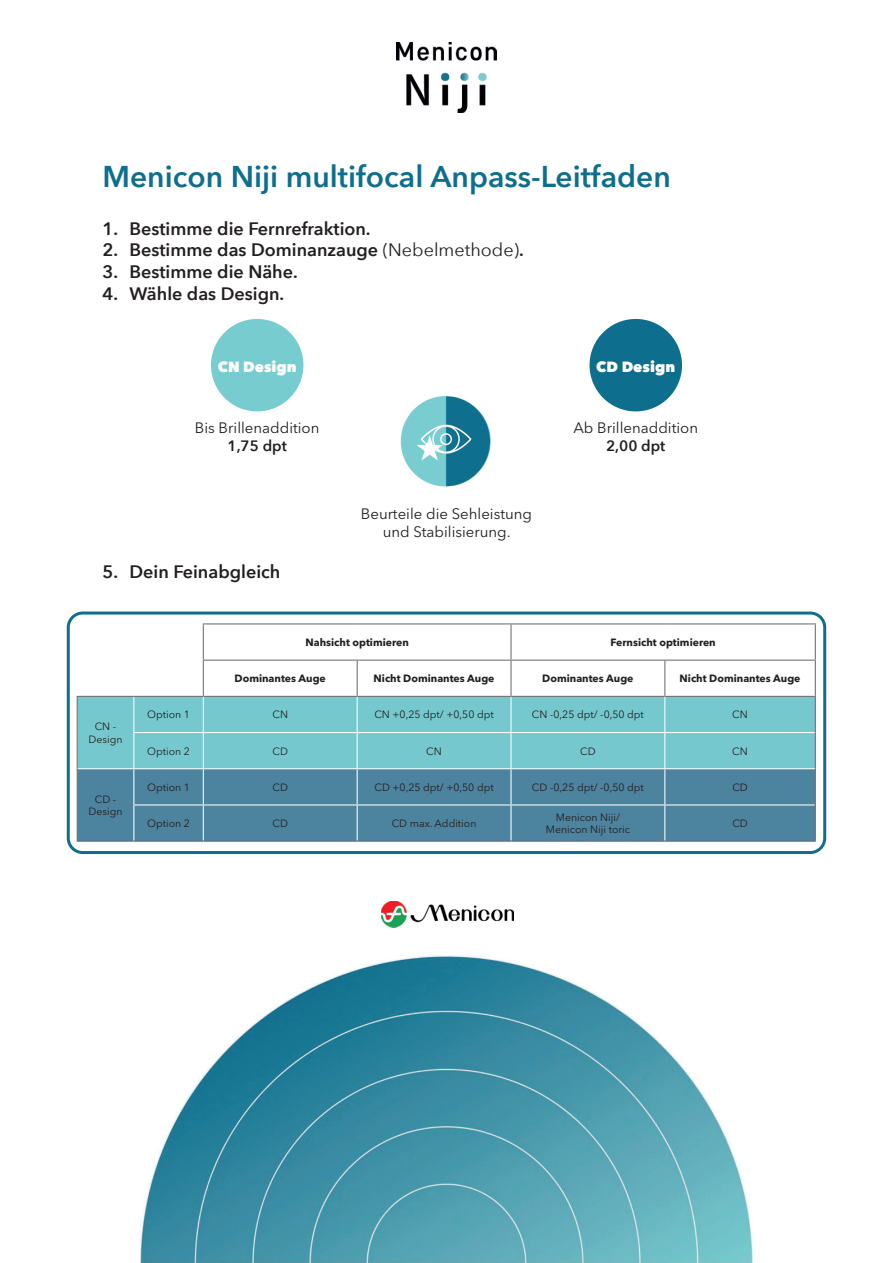
<style>
.page{position:relative;width:893px;height:1263px;background:#fff}
.page>*{position:absolute;margin:0;border:0;box-sizing:border-box;transform-origin:0 0}
.t1{font:600 30px "Avenir Next";color:#0e6e8d}
.t2{font:600 18px "Avenir Next";color:#231f20}
.t3{font:15px/18px "Avenir Next W1 G";color:#231f20;text-align:center}
.t4{font:600 15px "Avenir Next";color:#231f20}
.t5{font:800 14.7px "Avenir Next";color:#fff}
.t6{font:10.5px/12.6px "Avenir Next W1 G";color:#231f20;text-align:center}
.t7{font:700 10.5px "Avenir Next W1 G";color:#231f20}
.s1{font-weight:400}
</style>
<div class="page">
<img style="left:140px;top:956px;width:613px;height:307px">
<img style="left:397px;top:43px;width:99px;height:70px">
<img style="left:381px;top:901px;width:132px;height:26px">
<div style="left:211px;top:319px;width:92px;height:92px;background:#77ccd0;border-radius:50%"></div>
<div style="left:589px;top:319px;width:93px;height:92px;background:#0e6e8d;border-radius:50%"></div>
<img style="left:400px;top:396px;width:91px;height:91px">
<div style="left:78px;top:697px;width:737px;height:71px;background:#75c9ce"></div>
<div style="left:78px;top:769px;width:737px;height:72px;background:#4c839e"></div>
<hr style="left:203px;top:623px;width:154px;height:1px;background:#6c6d70">
<hr style="left:203px;top:624px;width:1px;height:36px;background:#6c6d70">
<hr style="left:357px;top:623px;width:154px;height:1px;background:#6c6d70">
<hr style="left:511px;top:623px;width:154px;height:1px;background:#6c6d70">
<hr style="left:510px;top:624px;width:2px;height:36px;background:#6c6d70">
<hr style="left:665px;top:623px;width:151px;height:1px;background:#6c6d70">
<hr style="left:815px;top:624px;width:1px;height:36px;background:#6c6d70">
<hr style="left:203px;top:660px;width:154px;height:1px;background:#6c6d70">
<hr style="left:203px;top:661px;width:1px;height:35px;background:#6c6d70">
<hr style="left:357px;top:660px;width:154px;height:1px;background:#6c6d70">
<hr style="left:357px;top:661px;width:1px;height:35px;background:#6c6d70">
<hr style="left:511px;top:660px;width:154px;height:1px;background:#6c6d70">
<hr style="left:510px;top:661px;width:2px;height:35px;background:#6c6d70">
<hr style="left:665px;top:660px;width:151px;height:1px;background:#6c6d70">
<hr style="left:664px;top:661px;width:1px;height:35px;background:#6c6d70">
<hr style="left:815px;top:661px;width:1px;height:35px;background:#6c6d70">
<hr style="left:77px;top:696px;width:57px;height:1px;background:#6c6d70">
<hr style="left:77px;top:697px;width:1px;height:35px;background:#6c6d70">
<hr style="left:77px;top:732px;width:1px;height:37px;background:#6c6d70">
<hr style="left:134px;top:696px;width:69px;height:1px;background:#6c6d70">
<hr style="left:203px;top:696px;width:154px;height:1px;background:#6c6d70">
<hr style="left:357px;top:696px;width:154px;height:1px;background:#6c6d70">
<hr style="left:511px;top:696px;width:154px;height:1px;background:#6c6d70">
<hr style="left:665px;top:696px;width:151px;height:1px;background:#6c6d70">
<hr style="left:815px;top:697px;width:1px;height:35px;background:#6c6d70">
<hr style="left:133px;top:697px;width:1px;height:35px;background:#fff">
<hr style="left:203px;top:697px;width:1px;height:35px;background:#fff">
<hr style="left:357px;top:697px;width:1px;height:35px;background:#fff">
<hr style="left:510px;top:697px;width:2px;height:35px;background:#fff">
<hr style="left:664px;top:697px;width:1px;height:35px;background:#fff">
<hr style="left:133px;top:732px;width:70px;height:1px;background:#fff">
<hr style="left:133px;top:733px;width:1px;height:35px;background:#fff">
<hr style="left:203px;top:732px;width:154px;height:1px;background:#fff">
<hr style="left:203px;top:733px;width:1px;height:35px;background:#fff">
<hr style="left:357px;top:732px;width:154px;height:1px;background:#fff">
<hr style="left:357px;top:733px;width:1px;height:35px;background:#fff">
<hr style="left:511px;top:732px;width:154px;height:1px;background:#fff">
<hr style="left:510px;top:733px;width:2px;height:35px;background:#fff">
<hr style="left:665px;top:732px;width:150px;height:1px;background:#fff">
<hr style="left:664px;top:733px;width:1px;height:35px;background:#fff">
<hr style="left:815px;top:732px;width:1px;height:37px;background:#6c6d70">
<hr style="left:77px;top:769px;width:1px;height:36px;background:#6c6d70">
<hr style="left:77px;top:805px;width:1px;height:36px;background:#6c6d70">
<hr style="left:77px;top:841px;width:57px;height:1px;background:#6c6d70">
<hr style="left:133px;top:769px;width:1px;height:35px;background:#fff">
<hr style="left:203px;top:769px;width:1px;height:35px;background:#fff">
<hr style="left:357px;top:769px;width:1px;height:35px;background:#fff">
<hr style="left:510px;top:769px;width:2px;height:35px;background:#fff">
<hr style="left:664px;top:769px;width:1px;height:35px;background:#fff">
<hr style="left:133px;top:804px;width:70px;height:1px;background:#fff">
<hr style="left:133px;top:805px;width:1px;height:36px;background:#fff">
<hr style="left:203px;top:804px;width:154px;height:1px;background:#fff">
<hr style="left:203px;top:805px;width:1px;height:36px;background:#fff">
<hr style="left:357px;top:804px;width:154px;height:1px;background:#fff">
<hr style="left:357px;top:805px;width:1px;height:36px;background:#fff">
<hr style="left:511px;top:804px;width:154px;height:1px;background:#fff">
<hr style="left:510px;top:805px;width:2px;height:36px;background:#fff">
<hr style="left:665px;top:804px;width:150px;height:1px;background:#fff">
<hr style="left:664px;top:805px;width:1px;height:36px;background:#fff">
<hr style="left:815px;top:769px;width:1px;height:36px;background:#6c6d70">
<hr style="left:815px;top:805px;width:1px;height:36px;background:#6c6d70">
<hr style="left:134px;top:841px;width:69px;height:1px;background:#6c6d70">
<hr style="left:203px;top:841px;width:154px;height:1px;background:#6c6d70">
<hr style="left:357px;top:841px;width:154px;height:1px;background:#6c6d70">
<hr style="left:511px;top:841px;width:154px;height:1px;background:#6c6d70">
<hr style="left:665px;top:841px;width:151px;height:1px;background:#6c6d70">
<div style="left:67px;top:611px;width:759px;height:243px;border:3px solid #0e6e8d;border-radius:14px"></div>
<h1 class="t1" style="left:102px;top:151px;width:570px">Menicon Niji multifocal Anpass-Leitfaden</h1>
<h2 class="t2" style="left:102px;top:213px;width:270px">1. Bestimme die Fernrefraktion.</h2>
<h2 class="t2" style="left:102px;top:235px;width:423px">2. Bestimme das Dominanzauge <span class="s1">(Nebelmethode)</span>.</h2>
<h2 class="t2" style="left:102px;top:256px;width:197px">3. Bestimme die Nähe.</h2>
<h2 class="t2" style="left:102px;top:278px;width:183px">4. Wähle das Design.</h2>
<h3 class="t5" style="left:218px;top:358px;width:80px">CN Design</h3>
<h3 class="t5" style="left:596px;top:358px;width:81px">CD Design</h3>
<h3 class="t3" style="left:195px;top:417px;width:126px">Bis Brillenaddition</h3>
<h3 class="t4" style="left:228px;top:432px;width:61px">1,75 dpt</h3>
<h2 class="t2" style="left:102px;top:556px;width:179px">5. Dein Feinabgleich</h2>
<h3 class="t3" style="left:361px;top:503px;width:173px">Beurteile die Sehleistung und Stabilisierung.</h3>
<h3 class="t3" style="left:573px;top:417px;width:126px">Ab Brillenaddition</h3>
<h3 class="t4" style="left:606px;top:432px;width:61px">2,00 dpt</h3>
<p class="t6" style="left:89px;top:719px;width:35px">CN -<br>Design</p>
<p class="t6" style="left:89px;top:792px;width:35px">CD -<br>Design</p>
<p class="t7" style="left:305px;top:634px;width:105px">Nahsicht optimieren</p>
<p class="t7" style="left:611px;top:634px;width:107px">Fernsicht optimieren</p>
<p class="t7" style="left:235px;top:670px;width:93px">Dominantes Auge</p>
<p class="t7" style="left:374px;top:670px;width:122px">Nicht Dominantes Auge</p>
<p class="t7" style="left:542px;top:670px;width:93px">Dominantes Auge</p>
<p class="t7" style="left:680px;top:670px;width:122px">Nicht Dominantes Auge</p>
<p class="t6" style="left:147px;top:707px;width:44px">Option 1</p>
<p class="t6" style="left:272px;top:707px;width:17px">CN</p>
<p class="t6" style="left:374px;top:707px;width:121px">CN +0,25 dpt/ +0,50 dpt</p>
<p class="t6" style="left:532px;top:707px;width:114px">CN -0,25 dpt/ -0,50 dpt</p>
<p class="t6" style="left:732px;top:707px;width:17px">CN</p>
<p class="t6" style="left:147px;top:744px;width:44px">Option 2</p>
<p class="t6" style="left:272px;top:744px;width:17px">CD</p>
<p class="t6" style="left:426px;top:744px;width:17px">CN</p>
<p class="t6" style="left:580px;top:744px;width:17px">CD</p>
<p class="t6" style="left:732px;top:744px;width:17px">CN</p>
<p class="t6" style="left:147px;top:780px;width:44px">Option 1</p>
<p class="t6" style="left:272px;top:780px;width:17px">CD</p>
<p class="t6" style="left:374px;top:780px;width:121px">CD +0,25 dpt/ +0,50 dpt</p>
<p class="t6" style="left:532px;top:780px;width:113px">CD -0,25 dpt/ -0,50 dpt</p>
<p class="t6" style="left:732px;top:780px;width:17px">CD</p>
<p class="t6" style="left:147px;top:816px;width:44px">Option 2</p>
<p class="t6" style="left:272px;top:816px;width:17px">CD</p>
<p class="t6" style="left:392px;top:816px;width:86px">CD max. Addition</p>
<p class="t6" style="left:546px;top:810px;width:86px">Menicon Niji/<br>Menicon Niji toric</p>
<p class="t6" style="left:732px;top:816px;width:17px">CD</p>
</div>
